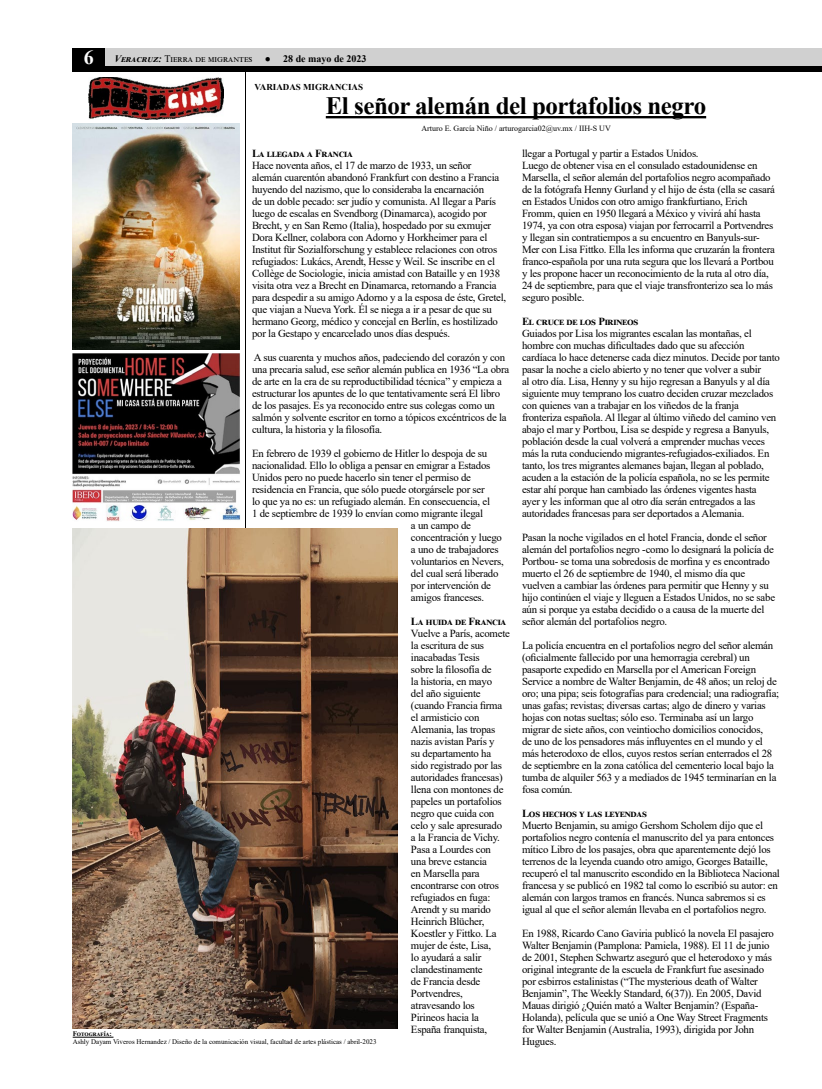
<style>
.page{position:relative;width:822px;height:1089px;background:#fff}
.page>*{position:absolute;margin:0;border:0;box-sizing:border-box;transform-origin:0 0}
.t1{font:700 25px "Times New Roman";letter-spacing:-.02em;color:#000}
.t2{font:10.8px/12px "Times New Roman";letter-spacing:-.02em;color:#000}
.t3{font:700 10.8px "Times New Roman";letter-spacing:.005em;color:#000}
.t4{font:10px "Times New Roman";letter-spacing:.075em;color:#000}
.t5{font:700 10px "Times New Roman";color:#000}
.t6{font:700 9px "Times New Roman";color:#000}
.t7{font:8px "Times New Roman";color:#000}
.t8{font:7px "Times New Roman";color:#000}
.t9{font:700 7px "Times New Roman";letter-spacing:.03em;color:#000}
.s1{font-weight:700;font-size:20px;color:#fff}
.s2{font-weight:700;font-style:italic}
</style>
<div class="page">
<hr style="left:245px;top:69px;width:1px;height:953px;background:#000">
<div style="left:72px;top:48px;width:34px;height:24px;background:#000"></div>
<div style="left:106px;top:48px;width:716px;height:18px;background:#d0d0d0"></div>
<div style="left:106px;top:66px;width:716px;height:6px;background:#000"></div>
<hr style="left:326px;top:116px;width:380px;height:2px;background:#000">
<img style="left:72px;top:528px;width:326px;height:501px">
<hr style="left:73px;top:1037px;width:40px;height:1px;background:#000">
<img style="left:72px;top:354px;width:168px;height:167px">
<img style="left:72px;top:124px;width:168px;height:226px">
<img style="left:89px;top:77px;width:134px;height:42px">
<p class="t4" style="left:84px;top:52px;width:188px"><span class="s1">6</span> <span class="s2">Veracruz:</span> Tierra de migrantes ●</p>
<p class="t5" style="left:283px;top:52px;width:85px">28 de mayo de 2023</p>
<p class="t6" style="left:255px;top:80px;width:110px">VARIADAS MIGRANCIAS</p>
<h1 class="t1" style="left:326px;top:88px;width:382px">El señor alemán del portafolios negro</h1>
<p class="t2" style="left:522px;top:147px;width:254px">llegar a Portugal y partir a Estados Unidos.<br>Luego de obtener visa en el consulado estadounidense en Marsella, el señor alemán del portafolios negro acompañado de la fotógrafa Henny Gurland y el hijo de ésta (ella se casará en Estados Unidos con otro amigo frankfurtiano, Erich Fromm, quien en 1950 llegará a México y vivirá ahí hasta 1974, ya con otra esposa) viajan por ferrocarril a Portvendres y llegan sin contratiempos a su encuentro en Banyuls-sur-Mer con Lisa Fittko. Ella les informa que cruzarán la frontera franco-española por una ruta segura que los llevará a Portbou y les propone hacer un reconocimiento de la ruta al otro día, 24 de septiembre, para que el viaje transfronterizo sea lo más seguro posible.</p>
<p class="t3" style="left:522px;top:314px;width:118px">El cruce de los Pirineos</p>
<p class="t2" style="left:522px;top:327px;width:259px">Guiados por Lisa los migrantes escalan las montañas, el hombre con muchas dificultades dado que su afección cardíaca lo hace detenerse cada diez minutos. Decide por tanto pasar la noche a cielo abierto y no tener que volver a subir<br>al otro día. Lisa, Henny y su hijo regresan a Banyuls y al día siguiente muy temprano los cuatro deciden cruzar mezclados con quienes van a trabajar en los viñedos de la franja fronteriza española. Al llegar al último viñedo del camino ven abajo el mar y Portbou, Lisa se despide y regresa a Banyuls, población desde la cual volverá a emprender muchas veces más la ruta conduciendo migrantes-refugiados-exiliados. En tanto, los tres migrantes alemanes bajan, llegan al poblado, acuden a la estación de la policía española, no se les permite estar ahí porque han cambiado las órdenes vigentes hasta<br>ayer y les informan que al otro día serán entregados a las autoridades francesas para ser deportados a Alemania.</p>
<p class="t2" style="left:522px;top:531px;width:255px">Pasan la noche vigilados en el hotel Francia, donde el señor alemán del portafolios negro -como lo designará la policía de Portbou- se toma una sobredosis de morfina y es encontrado muerto el 26 de septiembre de 1940, el mismo día que vuelven a cambiar las órdenes para permitir que Henny y su hijo continúen el viaje y lleguen a Estados Unidos, no se sabe aún si porque ya estaba decidido o a causa de la muerte del señor alemán del portafolios negro.</p>
<p class="t2" style="left:522px;top:639px;width:259px">La policía encuentra en el portafolios negro del señor alemán (oficialmente fallecido por una hemorragia cerebral) un pasaporte expedido en Marsella por el American Foreign Service a nombre de Walter Benjamin, de 48 años; un reloj de oro; una pipa; seis fotografías para credencial; una radiografía; unas gafas; revistas; diversas cartas; algo de dinero y varias hojas con notas sueltas; sólo eso. Terminaba así un largo migrar de siete años, con veintiocho domicilios conocidos,<br>de uno de los pensadores más influyentes en el mundo y el más heterodoxo de ellos, cuyos restos serían enterrados el 28 de septiembre en la zona católica del cementerio local bajo la tumba de alquiler 563 y a mediados de 1945 terminarían en la fosa común.</p>
<p class="t3" style="left:522px;top:806px;width:126px">Los hechos y las leyendas</p>
<p class="t2" style="left:522px;top:819px;width:259px">Muerto Benjamin, su amigo Gershom Scholem dijo que el portafolios negro contenía el manuscrito del ya para entonces mítico Libro de los pasajes, obra que aparentemente dejó los terrenos de la leyenda cuando otro amigo, Georges Bataille, recuperó el tal manuscrito escondido en la Biblioteca Nacional francesa y se publicó en 1982 tal como lo escribió su autor: en alemán con largos tramos en francés. Nunca sabremos si es igual al que el señor alemán llevaba en el portafolios negro.</p>
<p class="t2" style="left:522px;top:927px;width:254px">En 1988, Ricardo Cano Gaviria publicó la novela El pasajero Walter Benjamin (Pamplona: Pamiela, 1988). El 11 de junio de 2001, Stephen Schwartz aseguró que el heterodoxo y más original integrante de la escuela de Frankfurt fue asesinado por esbirros estalinistas (“The mysterious death of Walter Benjamin”, The Weekly Standard, 6(37)). En 2005, David Mauas dirigió ¿Quién mató a Walter Benjamin? (España-Holanda), película que se unió a One Way Street Fragments for Walter Benjamin (Australia, 1993), dirigida por John Hugues.</p>
<p class="t7" style="left:421px;top:122px;width:191px">Arturo E. García Niño / arturogarcia02@uv.mx / IIH-S UV</p>
<p class="t3" style="left:252px;top:146px;width:102px">La llegada a Francia</p>
<p class="t2" style="left:252px;top:159px;width:256px">Hace noventa años, el 17 de marzo de 1933, un señor<br>alemán cuarentón abandonó Frankfurt con destino a Francia huyendo del nazismo, que lo consideraba la encarnación<br>de un doble pecado: ser judío y comunista. Al llegar a París luego de escalas en Svendborg (Dinamarca), acogido por Brecht, y en San Remo (Italia), hospedado por su exmujer Dora Kellner, colabora con Adorno y Horkheimer para el Institut für Sozialforschung y establece relaciones con otros refugiados: Lukács, Arendt, Hesse y Weil. Se inscribe en el Collège de Sociologie, inicia amistad con Bataille y en 1938 visita otra vez a Brecht en Dinamarca, retornando a Francia para despedir a su amigo Adorno y a la esposa de éste, Gretel, que viajan a Nueva York. Él se niega a ir a pesar de que su hermano Georg, médico y concejal en Berlín, es hostilizado por la Gestapo y encarcelado unos días después.</p>
<p class="t2" style="left:252px;top:351px;width:259px">A sus cuarenta y muchos años, padeciendo del corazón y con una precaria salud, ese señor alemán publica en 1936 “La obra de arte en la era de su reproductibilidad técnica” y empieza a estructurar los apuntes de lo que tentativamente será El libro de los pasajes. Es ya reconocido entre sus colegas como un salmón y solvente escritor en torno a tópicos excéntricos de la cultura, la historia y la filosofía.</p>
<p class="t2" style="left:252px;top:447px;width:237px">En febrero de 1939 el gobierno de Hitler lo despoja de su</p>
<p class="t2" style="left:252px;top:459px;width:240px">nacionalidad. Ello lo obliga a pensar en emigrar a Estados</p>
<p class="t2" style="left:252px;top:471px;width:221px">Unidos pero no puede hacerlo sin tener el permiso de</p>
<p class="t2" style="left:252px;top:483px;width:234px">residencia en Francia, que sólo puede otorgársele por ser</p>
<p class="t2" style="left:252px;top:495px;width:240px">lo que ya no es: un refugiado alemán. En consecuencia, el</p>
<p class="t2" style="left:252px;top:507px;width:233px">1 de septiembre de 1939 lo envían como migrante ilegal</p>
<p class="t2" style="left:411px;top:519px;width:62px">a un campo de</p>
<p class="t2" style="left:411px;top:531px;width:93px">concentración y luego</p>
<p class="t2" style="left:411px;top:543px;width:89px">a uno de trabajadores</p>
<p class="t2" style="left:411px;top:555px;width:94px">voluntarios en Nevers,</p>
<p class="t2" style="left:411px;top:567px;width:89px">del cual será liberado</p>
<p class="t2" style="left:411px;top:579px;width:82px">por intervención de</p>
<p class="t2" style="left:411px;top:591px;width:75px">amigos franceses.</p>
<p class="t3" style="left:411px;top:614px;width:97px">La huida de Francia</p>
<p class="t2" style="left:411px;top:627px;width:100px">Vuelve a París, acomete la escritura de sus inacabadas Tesis<br>sobre la filosofía de<br>la historia, en mayo<br>del año siguiente (cuando Francia firma el armisticio con<br>Alemania, las tropas nazis avistan París y<br>su departamento ha sido registrado por las autoridades francesas) llena con montones de papeles un portafolios negro que cuida con celo y sale apresurado<br>a la Francia de Vichy.<br>Pasa a Lourdes con<br>una breve estancia<br>en Marsella para encontrarse con otros refugiados en fuga:<br>Arendt y su marido<br>Heinrich Blücher,<br>Koestler y Fittko. La mujer de éste, Lisa,<br>lo ayudará a salir clandestinamente<br>de Francia desde<br>Portvendres, atravesando los<br>Pirineos hacia la<br>España franquista,</p>
<p class="t9" style="left:73px;top:1029px;width:41px">Fotografía:</p>
<p class="t8" style="left:73px;top:1037px;width:305px">Ashly Dayam Viveros Hernandez / Diseño de la comunicación visual, facultad de artes plásticas / abril-2023</p>
</div>
